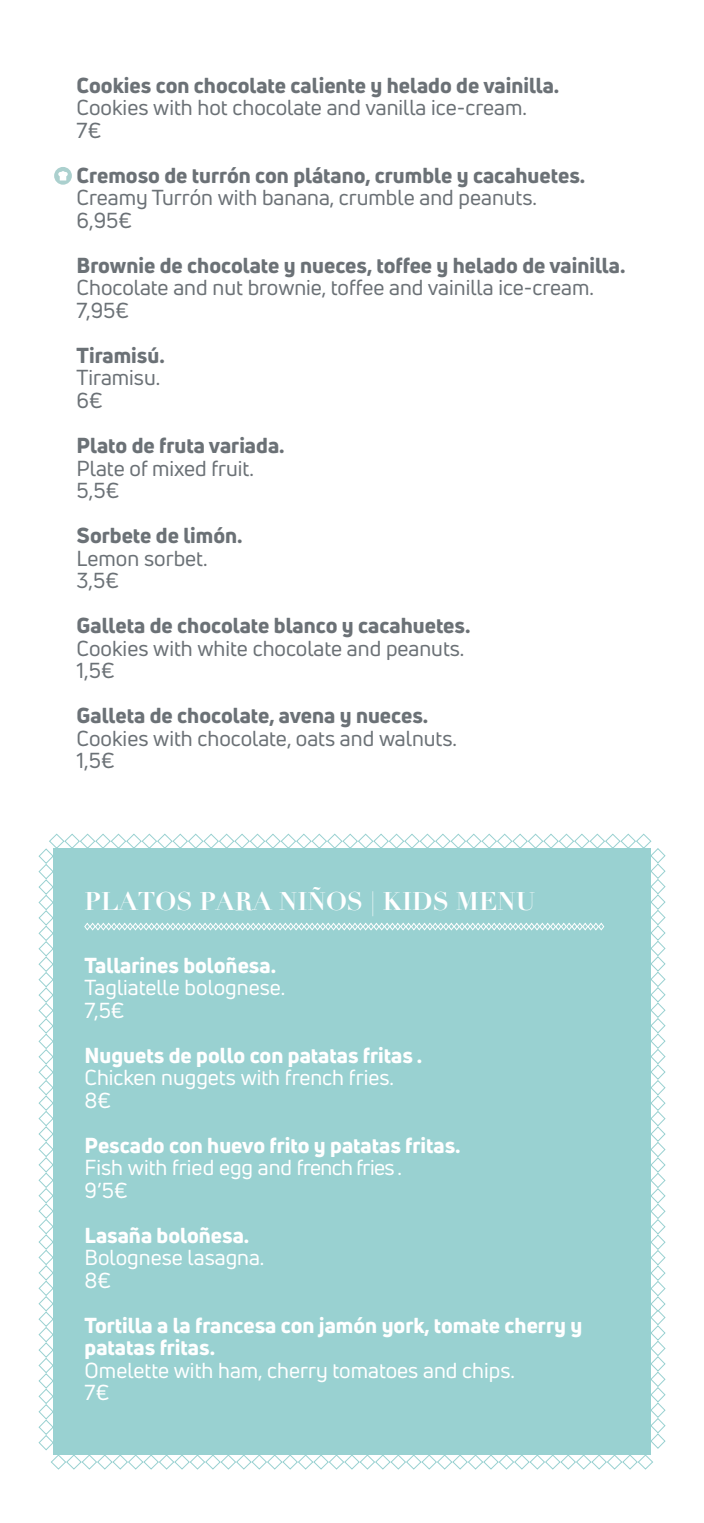
<style>
.page{position:relative;width:704px;height:1523px;background:#fff}
.page>*{position:absolute;margin:0;border:0;box-sizing:border-box;transform-origin:0 0}
.t1{font:700 25px "Didot";color:#fff}
.t2{font:21.25px/22.5px "Uni Neue";color:#6b7176}
.t3{font:800 21.25px "Uni Neue";color:#6b7176}
.t4{font:800 21.25px/22.5px "Uni Neue";color:#fff}
.t5{font:21.25px/22.5px "Uni Neue";color:#fff}
</style>
<div class="page">
<svg style="left:39px;top:834px;width:626px;height:635px;background:#a0d4d4"></svg>
<svg style="left:54px;top:167px;width:18px;height:18px"></svg>
<p class="t3" style="left:77px;top:71px;width:484px">Cookies con chocolate caliente y helado de vainilla.</p>
<p class="t2" style="left:77px;top:96px;width:451px">Cookies with hot chocolate and vanilla ice-cream.<br>7€</p>
<p class="t3" style="left:77px;top:161px;width:510px">Cremoso de turrón con plátano, crumble y cacahuetes.</p>
<p class="t2" style="left:77px;top:186px;width:461px">Creamy Turrón with banana, crumble and peanuts.<br>6,95€</p>
<p class="t3" style="left:77px;top:251px;width:550px">Brownie de chocolate y nueces, toffee y helado de vainilla.</p>
<p class="t2" style="left:77px;top:276px;width:518px">Chocolate and nut brownie, toffee and vainilla ice-cream.<br>7,95€</p>
<p class="t3" style="left:77px;top:341px;width:90px">Tiramisú.</p>
<p class="t2" style="left:77px;top:366px;width:85px">Tiramisu.<br>6€</p>
<p class="t3" style="left:77px;top:431px;width:209px">Plato de fruta variada.</p>
<p class="t2" style="left:77px;top:456px;width:179px">Plate of mixed fruit.<br>5,5€</p>
<p class="t3" style="left:77px;top:521px;width:167px">Sorbete de limón.</p>
<p class="t2" style="left:77px;top:546px;width:132px">Lemon sorbet.<br>3,5€</p>
<p class="t3" style="left:77px;top:611px;width:395px">Galleta de chocolate blanco y cacahuetes.</p>
<p class="t2" style="left:77px;top:636px;width:389px">Cookies with white chocolate and peanuts.<br>1,5€</p>
<p class="t3" style="left:77px;top:701px;width:353px">Galleta de chocolate, avena y nueces.</p>
<p class="t2" style="left:77px;top:726px;width:381px">Cookies with chocolate, oats and walnuts.<br>1,5€</p>
<p class="t1" style="left:85px;top:885px;width:451px">PLATOS PARA NIÑOS | KIDS MENU</p>
<p class="t4" style="left:85px;top:953px;width:193px">Tallarines boloñesa.</p>
<p class="t5" style="left:85px;top:976px;width:202px">Tagliatelle bolognese.<br>7,5€</p>
<p class="t4" style="left:85px;top:1043px;width:339px">Nuguets de pollo con patatas fritas .</p>
<p class="t5" style="left:85px;top:1066px;width:311px">Chicken nuggets with french fries.<br>8€</p>
<p class="t4" style="left:85px;top:1133px;width:377px">Pescado con huevo frito y patatas fritas.</p>
<p class="t5" style="left:85px;top:1156px;width:319px">Fish with fried egg and french fries .<br>9’5€</p>
<p class="t4" style="left:85px;top:1223px;width:166px">Lasaña boloñesa.</p>
<p class="t5" style="left:85px;top:1246px;width:181px">Bolognese lasagna.<br>8€</p>
<p class="t4" style="left:85px;top:1313px;width:499px">Tortilla a la francesa con jamón york, tomate cherry y patatas fritas.</p>
<p class="t5" style="left:85px;top:1358px;width:431px">Omelette with ham, cherry tomatoes and chips.<br>7€</p>
</div>
